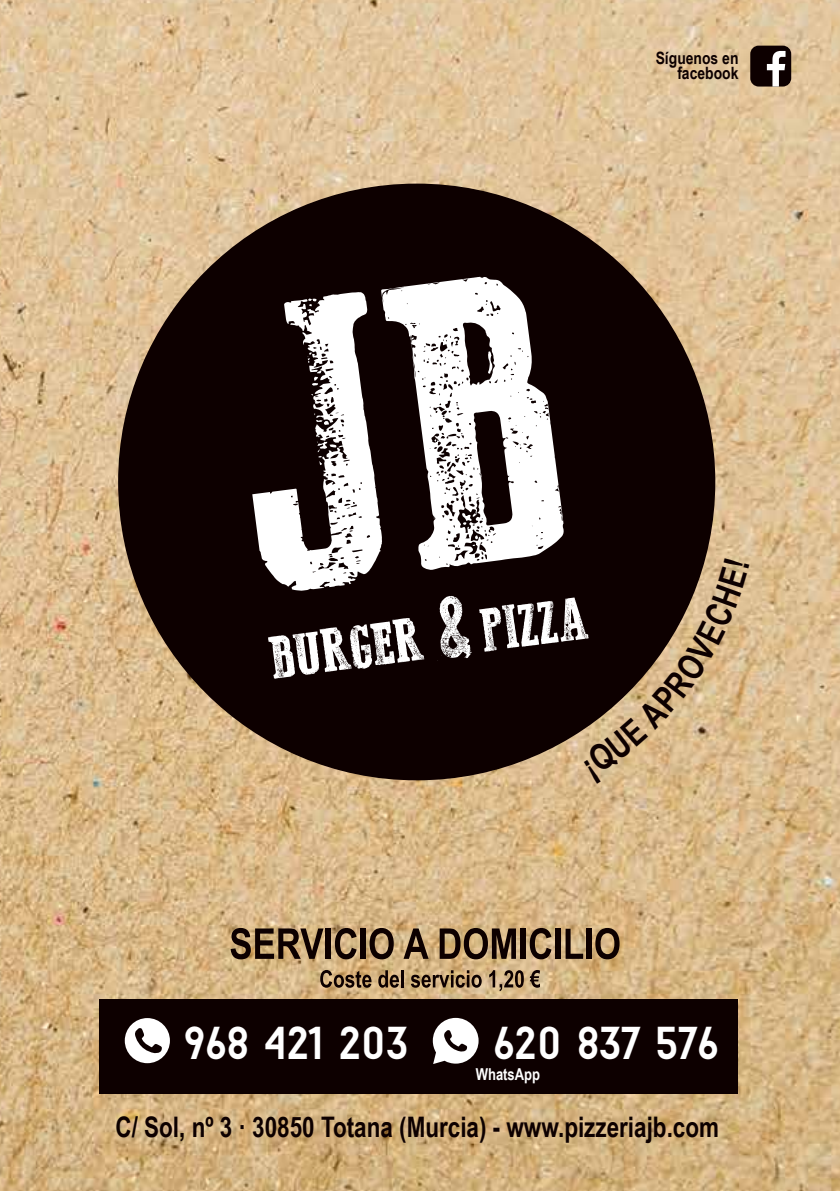
<style>
.page{position:relative;width:840px;height:1191px;background:#fff}
.page>*{position:absolute;margin:0;border:0;box-sizing:border-box;transform-origin:0 0}
.t1{font:46px "Baron Neue";color:#fff}
.t2{font:700 28.2px "Arial Narrow";color:#0d0000}
.t3{font:700 17px/15.6px "Arial Narrow";color:#0d0000;text-align:right}
.t4{font:700 16.4px "Arial Narrow";color:#fff}
</style>
<div class="page">
<img style="left:0;top:0;width:839px;height:1191px">
<div style="left:99px;top:999px;width:638px;height:94px;background:#0d0000"></div>
<svg style="left:432px;top:1018px;width:46px;height:46px"></svg>
<div style="left:125px;top:1018px;width:45px;height:45px;background:#fff;border-radius:50%"></div>
<svg style="left:135px;top:1028px;width:27px;height:25px"></svg>
<div style="left:749px;top:46px;width:41px;height:41px;background:#0d0000;border-radius:8px"></div>
<svg style="left:766px;top:51px;width:19px;height:36px"></svg>
<div style="left:118px;top:184px;width:596px;height:596px;background:#0d0000;border-radius:50%"></div>
<svg style="left:268px;top:618px;width:156px;height:60px"></svg>
<svg style="left:439px;top:596px;width:32px;height:63px"></svg>
<svg style="left:252px;top:292px;width:129px;height:298px"></svg>
<svg style="left:381px;top:277px;width:182px;height:293px;fill:#fff"></svg>
<svg style="left:320px;top:970px;width:51px;height:17px"></svg>
<svg style="left:378px;top:970px;width:25px;height:17px"></svg>
<svg style="left:410px;top:970px;width:71px;height:17px"></svg>
<svg style="left:489px;top:970px;width:34px;height:21px"></svg>
<svg style="left:529px;top:970px;width:10px;height:17px"></svg>
<svg style="left:230px;top:928px;width:93px;height:31px;background:#725b40"></svg>
<div style="left:326px;top:928px;width:5px;height:31px;background:#0d0000"></div>
<svg style="left:335px;top:928px;width:21px;height:31px"></svg>
<div style="left:360px;top:928px;width:5px;height:31px;background:#0d0000"></div>
<svg style="left:369px;top:928px;width:24px;height:31px"></svg>
<svg style="left:403px;top:928px;width:25px;height:31px"></svg>
<svg style="left:439px;top:928px;width:76px;height:31px;background:#6b553c"></svg>
<div style="left:520px;top:928px;width:5px;height:31px;background:#0d0000"></div>
<svg style="left:529px;top:928px;width:22px;height:31px"></svg>
<div style="left:555px;top:928px;width:5px;height:31px;background:#0d0000"></div>
<svg style="left:565px;top:928px;width:17px;height:31px"></svg>
<div style="left:586px;top:928px;width:5px;height:31px;background:#0d0000"></div>
<svg style="left:595px;top:928px;width:24px;height:31px"></svg>
<svg style="left:479px;top:558px;width:269px;height:225px"></svg>
<p class="t3" style="left:655px;top:49px;width:84px">Síguenos en facebook</p>
<h1 class="t1" style="left:184px;top:1014px;width:225px">968 421 203</h1>
<h1 class="t1" style="left:493px;top:1014px;width:226px">620 837 576</h1>
<p class="t4" style="left:475px;top:1061px;width:66px">WhatsApp</p>
<p class="t2" style="left:115px;top:1105px;width:604px">C/ Sol, nº 3 · 30850 Totana (Murcia) - www.pizzeriajb.com</p>
</div>
